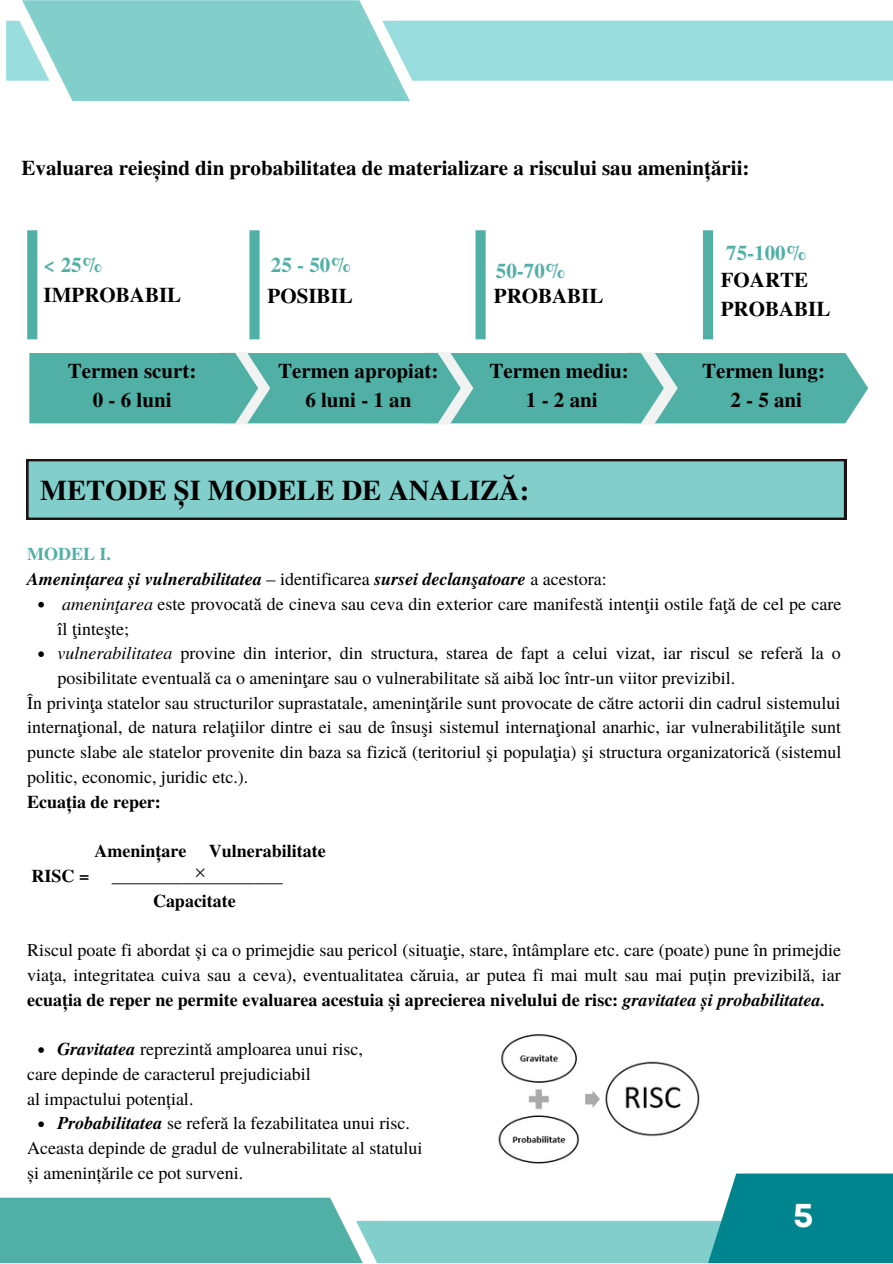
<style>
.page{position:relative;width:893px;height:1264px;background:#fff}
.page>*{position:absolute;margin:0;border:0;box-sizing:border-box;transform-origin:0 0}
.t1{font:700 33px "Garet";color:#fff}
.t2{font:700 28.5px "Te X Gyre Termes";color:#000}
.t3{font:700 21px/29.2px "Te X Gyre Termes";color:#000;text-align:center}
.t4{font:700 21px "Te X Gyre Termes";color:#50b0a6}
.t5{font:18px/24.8px "Te X Gyre Termes";color:#000}
.t6{font:italic 700 18px/24.8px "Te X Gyre Termes";color:#000}
.t7{font:700 18px "Te X Gyre Termes";color:#000}
.s1{font-style:normal;color:#50b0a6}
.s2{font-weight:400;font-style:normal}
.s3{font-style:italic}
.s4{font-weight:700}
.s5{font-weight:700;font-style:italic}
</style>
<div class="page">
<svg style="left:6px;top:0;width:886px;height:101px"></svg>
<svg style="left:0;top:1173px;width:892px;height:89px"></svg>
<svg style="left:38px;top:602px;width:6px;height:5px"></svg>
<svg style="left:38px;top:651px;width:6px;height:6px"></svg>
<svg style="left:38px;top:1047px;width:6px;height:5px"></svg>
<svg style="left:38px;top:1121px;width:6px;height:6px"></svg>
<svg style="left:26px;top:459px;width:820px;height:61px;background:#78bebb"></svg>
<img style="left:498px;top:1034px;width:202px;height:130px">
<svg style="left:29px;top:352px;width:839px;height:72px;background:#5db5ac"></svg>
<div style="left:27px;top:230px;width:10px;height:109px;background:#50b0a6"></div>
<div style="left:249px;top:230px;width:10px;height:109px;background:#50b0a6"></div>
<div style="left:475px;top:230px;width:10px;height:109px;background:#50b0a6"></div>
<div style="left:703px;top:230px;width:10px;height:109px;background:#50b0a6"></div>
<svg style="left:196px;top:868px;width:9px;height:9px"></svg>
<p class="t3" style="left:22px;top:152px;width:729px">Evaluarea reieșind din probabilitatea de materializare a riscului sau amenințării:</p>
<p class="t4" style="left:44px;top:249px;width:61px">&lt; 25%</p>
<p class="t4" style="left:271px;top:249px;width:82px">25 - 50%</p>
<p class="t4" style="left:496px;top:255px;width:71px">50-70%</p>
<p class="t3" style="left:44px;top:279px;width:139px">IMPROBABIL</p>
<p class="t3" style="left:267px;top:281px;width:87px">POSIBIL</p>
<p class="t3" style="left:494px;top:281px;width:111px">PROBABIL</p>
<p class="t4" style="left:726px;top:236px;width:82px">75-100%</p>
<p class="t3" style="left:720px;top:264px;width:111px;text-align:left">FOARTE<br>PROBABIL</p>
<p class="t3" style="left:68px;top:355px;width:130px">Termen scurt:<br>0 - 6 luni</p>
<p class="t3" style="left:278px;top:355px;width:162px">Termen apropiat:<br>6 luni - 1 an</p>
<p class="t3" style="left:489px;top:355px;width:141px">Termen mediu:<br>1-2ani</p>
<p class="t3" style="left:702px;top:355px;width:124px">Termen lung:<br>2-5ani</p>
<h2 class="t2" style="left:40px;top:467px;width:490px">METODE ȘI MODELE DE ANALIZĂ:</h2>
<p class="t6" style="left:27px;top:541px;width:581px"><span class="s1">MODEL I.<br></span>Amenințarea și vulnerabilitatea <span class="s2">– identificarea</span> sursei declanşatoare <span class="s2">a acestora:</span></p>
<p class="t5" style="left:58px;top:590px;width:785px"><span class="s3">ameninţarea</span> este provocată de cineva sau ceva din exterior care manifestă intenţii ostile faţă de cel pe care îl ţinteşte;<br><span class="s3">vulnerabilitatea</span> provine din interior, din structura, starea de fapt a celui vizat, iar riscul se referă la o posibilitate eventuală ca o ameninţare sau o vulnerabilitate să aibă loc într-un viitor previzibil.</p>
<p class="t5" style="left:27px;top:689px;width:815px;text-align:justify">În privinţa statelor sau structurilor suprastatale, ameninţările sunt provocate de către actorii din cadrul sistemului internaţional, de natura relaţiilor dintre ei sau de însuşi sistemul internaţional anarhic, iar vulnerabilităţile sunt puncte slabe ale statelor provenite din baza sa fizică (teritoriul şi populaţia) şi structura organizatorică (sistemul politic, economic, juridic etc.).</p>
<p class="t7" style="left:27px;top:787px;width:135px">Ecuația de reper:</p>
<p class="t7" style="left:94px;top:837px;width:233px">Amenințare Vulnerabilitate</p>
<p class="t7" style="left:32px;top:861px;width:253px">RISC = ___________________</p>
<p class="t7" style="left:153px;top:886px;width:84px">Capacitate</p>
<p class="t5" style="left:27px;top:936px;width:815px;text-align:justify">Riscul poate fi abordat și ca o primejdie sau pericol (situaţie, stare, întâmplare etc. care (poate) pune în primejdie viaţa, integritatea cuiva sau a ceva), eventualitatea căruia, ar putea fi mai mult sau mai puțin previzibilă, iar <span class="s4">ecuația de reper ne permite evaluarea acestuia și aprecierea nivelului de risc:</span> <span class="s5">gravitatea și probabilitatea.</span></p>
<p class="t5" style="left:58px;top:1035px;width:307px"><span class="s5">Gravitatea</span> reprezintă amploarea unui risc,</p>
<p class="t5" style="left:27px;top:1060px;width:285px">care depinde de caracterul prejudiciabil al impactului potențial.</p>
<p class="t5" style="left:27px;top:1134px;width:397px">Aceasta depinde de gradul de vulnerabilitate al statului și amenințările ce pot surveni.</p>
<p class="t5" style="left:58px;top:1109px;width:354px"><span class="s5">Probabilitatea</span> se referă la fezabilitatea unui risc.</p>
<h1 class="t1" style="left:793px;top:1191px;width:22px">5</h1>
</div>
